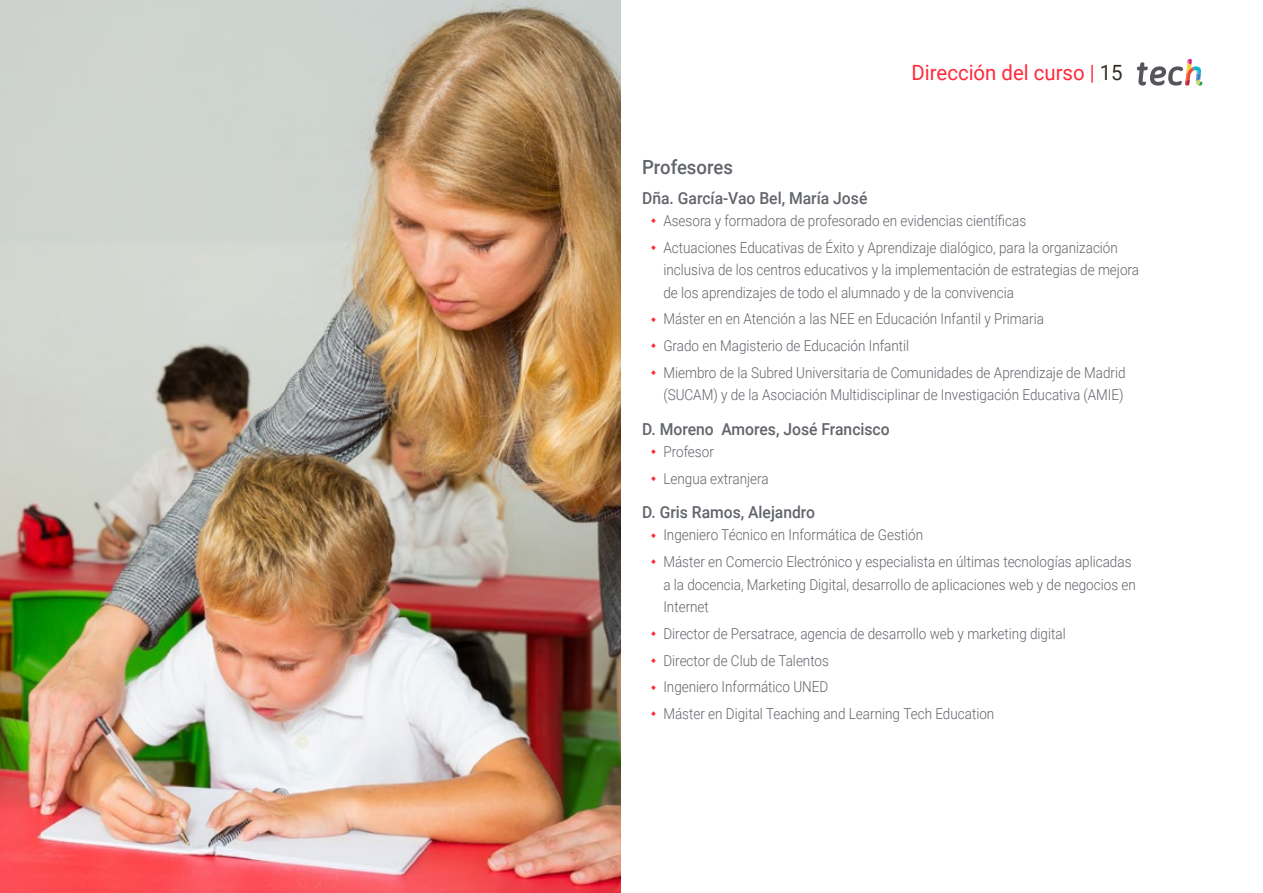
<style>
.page{position:relative;width:1263px;height:893px;background:#fff}
.page>*{position:absolute;margin:0;border:0;box-sizing:border-box;transform-origin:0 0}
.t1{font:21px "Roboto";color:#ff293a}
.t2{font:500 19.5px "Roboto";color:#61646a;scale:.95 1}
.t3{font:500 16.5px "Roboto";color:#61646a;scale:.95 1}
.t4{font:300 15px/26.7px "Roboto";color:#61646a;scale:.9 1}
.s1{color:#312e20}
</style>
<div class="page">
<img style="left:0;top:0;width:621px;height:893px">
<svg style="left:1137px;top:59px;width:65px;height:27px"></svg>
<h2 class="t2" style="left:642px;top:154px;width:97px">Profesores</h2>
<h1 class="t1" style="left:911px;top:57px;width:213px">Dirección del curso | <span class="s1">15</span></h1>
<p class="t3" style="left:642px;top:186px;width:239px">Dña. García-Vao Bel, María José</p>
<p class="t4" style="left:663px;top:207px;width:507px">Asesora y formadora de profesorado en evidencias científicas<br>Actuaciones Educativas de Éxito y Aprendizaje dialógico, para la organización</p>
<p class="t4" style="left:663px;top:258px;width:530px;line-height:22.5px">inclusiva de los centros educativos y la implementación de estrategias de mejora de los aprendizajes de todo el alumnado y de la convivencia</p>
<p class="t4" style="left:663px;top:305px;width:515px">Máster en en Atención a las NEE en Educación Infantil y Primaria<br>Grado en Magisterio de Educación Infantil<br>Miembro de la Subred Universitaria de Comunidades de Aprendizaje de Madrid</p>
<p class="t4" style="left:663px;top:381px;width:513px">(SUCAM) y de la Asociación Multidisciplinar de Investigación Educativa (AMIE)</p>
<p class="t3" style="left:642px;top:417px;width:262px">D. Moreno Amores, José Francisco</p>
<p class="t4" style="left:663px;top:438px;width:118px">Profesor<br>Lengua extranjera</p>
<p class="t3" style="left:642px;top:501px;width:184px">D. Gris Ramos, Alejandro</p>
<p class="t4" style="left:663px;top:521px;width:522px">Ingeniero Técnico en Informática de Gestión<br>Máster en Comercio Electrónico y especialista en últimas tecnologías aplicadas</p>
<p class="t4" style="left:663px;top:573px;width:526px;line-height:22.5px">a la docencia, Marketing Digital, desarrollo de aplicaciones web y de negocios en<br>Internet</p>
<p class="t4" style="left:663px;top:620px;width:449px">Director de Persatrace, agencia de desarrollo web y marketing digital Director de Club de Talentos<br>Ingeniero Informático UNED<br>Máster en Digital Teaching and Learning Tech Education</p>
</div>
